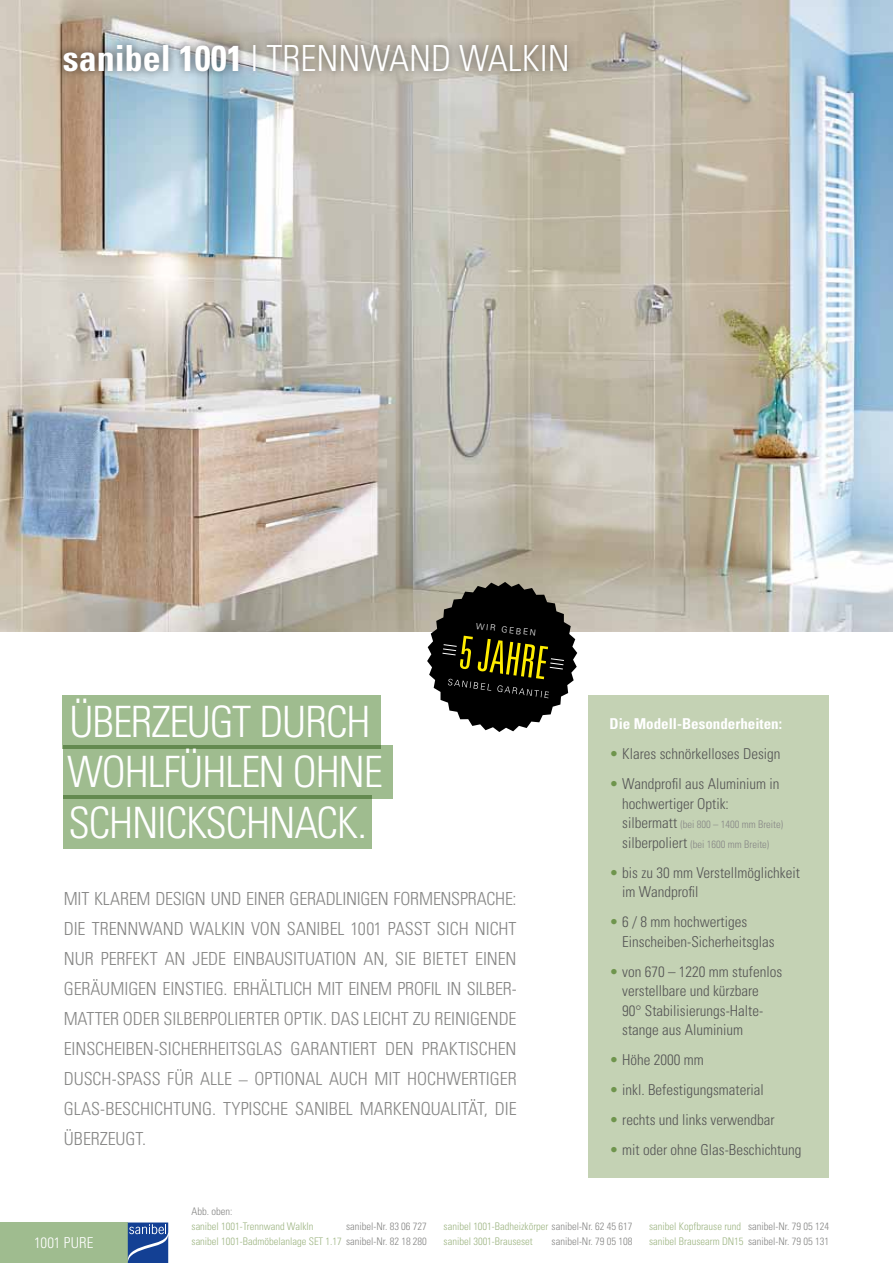
<style>
.page{position:relative;width:893px;height:1263px;background:#fff}
.page>*{position:absolute;margin:0;border:0;box-sizing:border-box;transform-origin:0 0}
.t1{font:300 condensed 43.2px "Univers";letter-spacing:-.03em;color:#fff}
.t2{font:700 condensed 36px "Univers";color:#fff}
.t3{font:300 condensed 36px "Univers";color:#fff}
.t4{font:300 condensed 18px "Univers";letter-spacing:-.005em;color:#878786}
.t5{font:300 condensed 15px/19.5px "Univers";color:#565656}
.t6{font:700 condensed 15px "Univers";color:#fff}
.t7{font:300 condensed 15px "Univers";letter-spacing:-.005em;color:#fff}
.t8{font:300 condensed 10.5px "Univers";color:#9fb684}
.t9{font:300 condensed 10.5px/19.5px "Univers";color:#878786}
.t10{font:300 8.4px "Univers";color:#fff}
.s1{font-weight:300}
.s2{font-family:"Optima";font-weight:400;font-stretch:normal}
.s3{color:#6f954d}
.s4{font-size:15px;color:#565656}
.s5{color:#878786}
</style>
<div class="page">
<div style="left:0;top:1222px;width:128px;height:41px;background:#9fbc8f"></div>
<svg style="left:128px;top:1222px;width:40px;height:41px;background:#355ca3"></svg>
<div style="left:588px;top:695px;width:241px;height:483px;background:#c4d2b4"></div>
<img style="left:0;top:0;width:893px;height:631px">
<div style="left:63px;top:695px;width:318px;height:53px;background:#9fbc8f"></div>
<div style="left:63px;top:745px;width:329px;height:53px;background:#9fbc8f"></div>
<div style="left:63px;top:795px;width:309px;height:53px;background:#9fbc8f"></div>
<svg style="left:427px;top:582px;width:150px;height:150px;background:#484639"></svg>
<div style="left:55px;top:35px;width:521px;height:45px;background:#000;opacity:.6"></div>
<h2 class="t2" style="left:63px;top:36px;width:242px">sanibel 1001 <span class="s1">l Trennwand</span></h2>
<h2 class="t3" style="left:459px;top:36px;width:46px">Walkin</h2>
<h1 class="t1" style="left:69px;top:696px;width:21px">Überzeugt</h1>
<h1 class="t1" style="left:259px;top:696px;width:45px">Durch</h1>
<h1 class="t1" style="left:67px;top:746px;width:55px">Wohlf</h1>
<h1 class="t1" style="left:179px;top:746px;width:44px">ühlen</h1>
<h1 class="t1" style="left:293px;top:746px;width:23px">ohne</h1>
<h1 class="t1" style="left:68px;top:796px;width:42px">Schnickschnack</h1>
<h1 class="t1" style="left:358px;top:796px;width:11px">.</h1>
<p class="t10" style="left:477px;top:621px;width:62px;rotate:7deg">WIR GEBEN</p>
<p class="t4" style="left:64px;top:888px;width:58px">Mit KLarem</p>
<p class="t4" style="left:155px;top:888px;width:19px">Design</p>
<p class="t4" style="left:211px;top:888px;width:11px">und</p>
<p class="t4" style="left:246px;top:888px;width:9px">einer</p>
<p class="t4" style="left:290px;top:888px;width:19px">Geradlinigen</p>
<p class="t4" style="left:394px;top:888px;width:18px">Formensprache</p>
<p class="t4" style="left:513px;top:888px;width:5px">:</p>
<p class="t4" style="left:64px;top:918px;width:48px">die Trennwand</p>
<p class="t4" style="left:190px;top:918px;width:24px">Walkin</p>
<p class="t4" style="left:251px;top:918px;width:11px">von</p>
<p class="t4" style="left:287px;top:918px;width:10px">sanibel</p>
<p class="t4" style="left:351px;top:918px;width:47px">1001 passt</p>
<p class="t4" style="left:437px;top:918px;width:9px">sich</p>
<p class="t4" style="left:475px;top:918px;width:10px">nicht</p>
<p class="t4" style="left:64px;top:948px;width:11px">nur</p>
<p class="t4" style="left:101px;top:948px;width:9px">perfekt</p>
<p class="t4" style="left:165px;top:948px;width:45px">an jede</p>
<p class="t4" style="left:233px;top:948px;width:17px">Einbausituation</p>
<p class="t4" style="left:364px;top:948px;width:68px">an, Sie bietet</p>
<p class="t4" style="left:475px;top:948px;width:9px">einen</p>
<p class="t4" style="left:64px;top:978px;width:47px">geräumigen</p>
<p class="t4" style="left:163px;top:978px;width:16px">Einstieg</p>
<p class="t4" style="left:224px;top:978px;width:54px">. Erhältlich</p>
<p class="t4" style="left:318px;top:978px;width:10px">mit</p>
<p class="t4" style="left:348px;top:978px;width:10px">einem</p>
<p class="t4" style="left:397px;top:978px;width:16px">Profil</p>
<p class="t4" style="left:447px;top:978px;width:29px">in silber</p>
<p class="t4" style="left:512px;top:978px;width:7px">-</p>
<p class="t4" style="left:64px;top:1008px;width:10px">matter</p>
<p class="t4" style="left:123px;top:1008px;width:10px">oder</p>
<p class="t4" style="left:164px;top:1008px;width:9px">silberpolierter</p>
<p class="t4" style="left:284px;top:1008px;width:88px">Optik. Das leicht</p>
<p class="t4" style="left:413px;top:1008px;width:31px">zu reinigende</p>
<p class="t4" style="left:64px;top:1038px;width:17px">Einscheiben</p>
<p class="t4" style="left:154px;top:1038px;width:23px">-Sicherheitsglas</p>
<p class="t4" style="left:290px;top:1038px;width:10px">garantiert</p>
<p class="t4" style="left:385px;top:1038px;width:10px">den</p>
<p class="t4" style="left:422px;top:1038px;width:10px">praktischen</p>
<p class="t4" style="left:64px;top:1068px;width:20px">Dusch</p>
<p class="t4" style="left:112px;top:1068px;width:97px">-SpaSS für alle</p>
<p class="t4" style="left:239px;top:1068px;width:26px"><span class="s2">–</span> optional</p>
<p class="t4" style="left:329px;top:1068px;width:11px">auch</p>
<p class="t4" style="left:375px;top:1068px;width:10px">mit</p>
<p class="t4" style="left:407px;top:1068px;width:10px">hochwertiger</p>
<p class="t4" style="left:64px;top:1098px;width:10px">glas</p>
<p class="t4" style="left:100px;top:1098px;width:24px">-Beschichtung</p>
<p class="t4" style="left:212px;top:1098px;width:38px">. Typische</p>
<p class="t4" style="left:295px;top:1098px;width:10px">sanibel</p>
<p class="t4" style="left:360px;top:1098px;width:25px">Marken</p>
<p class="t4" style="left:421px;top:1098px;width:19px">qualit</p>
<p class="t4" style="left:468px;top:1098px;width:35px">ät, die</p>
<p class="t4" style="left:64px;top:1128px;width:20px">überzeugt</p>
<p class="t4" style="left:142px;top:1128px;width:5px">.</p>
<p class="t6" style="left:609px;top:715px;width:174px">Die Modell-Besonderheiten:</p>
<p class="t5" style="left:609px;top:744px;width:173px"><span class="s3">•</span> Klares schnörkelloses Design</p>
<p class="t5" style="left:622px;top:774px;width:159px;text-indent:-13px"><span class="s3">•</span> Wandprofil aus Aluminium in hochwertiger Optik:</p>
<p class="t9" style="left:622px;top:815px;width:162px"><span class="s4">silbermatt</span> (bei 800 – 1400 mm Breite) <span class="s4">silberpoliert</span> (bei 1600 mm Breite)</p>
<p class="t5" style="left:622px;top:863px;width:179px;text-indent:-13px"><span class="s3">•</span> bis zu 30 mm Verstellmöglichkeit im Wandprofil</p>
<p class="t5" style="left:622px;top:912px;width:154px;text-indent:-13px"><span class="s3">•</span> 6 / 8 mm hochwertiges<br>Einscheiben-Sicherheitsglas</p>
<p class="t5" style="left:622px;top:962px;width:161px;text-indent:-13px"><span class="s3">•</span> von 670 – 1220 mm stufenlos verstellbare und kürzbare<br>90° Stabilisierungs-Halte&shy;stange aus Aluminium</p>
<p class="t5" style="left:609px;top:1050px;width:96px"><span class="s3">•</span> Höhe 2000 mm</p>
<p class="t5" style="left:609px;top:1080px;width:156px"><span class="s3">•</span> inkl. Befestigungsmaterial</p>
<p class="t5" style="left:609px;top:1110px;width:167px"><span class="s3">•</span> rechts und links verwendbar</p>
<p class="t5" style="left:609px;top:1140px;width:193px"><span class="s3">•</span> mit oder ohne Glas-Beschichtung</p>
<p class="t7" style="left:34px;top:1234px;width:45px">1001 Pure</p>
<p class="t9" style="left:192px;top:1202px;width:42px">Abb. oben:</p>
<p class="t8" style="left:192px;top:1220px;width:124px">sanibel 1001-Trennwand WalkIn</p>
<p class="t9" style="left:346px;top:1217px;width:82px">sanibel-Nr. 83 06 727</p>
<p class="t8" style="left:444px;top:1220px;width:190px">sanibel 1001-Badheizkörper <span class="s5">sanibel-Nr. 62 45 617</span></p>
<p class="t8" style="left:649px;top:1220px;width:181px">sanibel Kopfbrause rund <span class="s5">sanibel-Nr. 79 05 124</span></p>
<p class="t8" style="left:192px;top:1235px;width:237px">sanibel 1001-Badmöbelanlage SET 1.17 <span class="s5">sanibel-Nr. 82 18 280</span></p>
<p class="t8" style="left:444px;top:1235px;width:91px">sanibel 3001-Brauseset</p>
<p class="t9" style="left:552px;top:1232px;width:82px">sanibel-Nr. 79 05 108</p>
<p class="t8" style="left:649px;top:1235px;width:181px">sanibel Brausearm DN15 <span class="s5">sanibel-Nr. 79 05 131</span></p>
</div>
